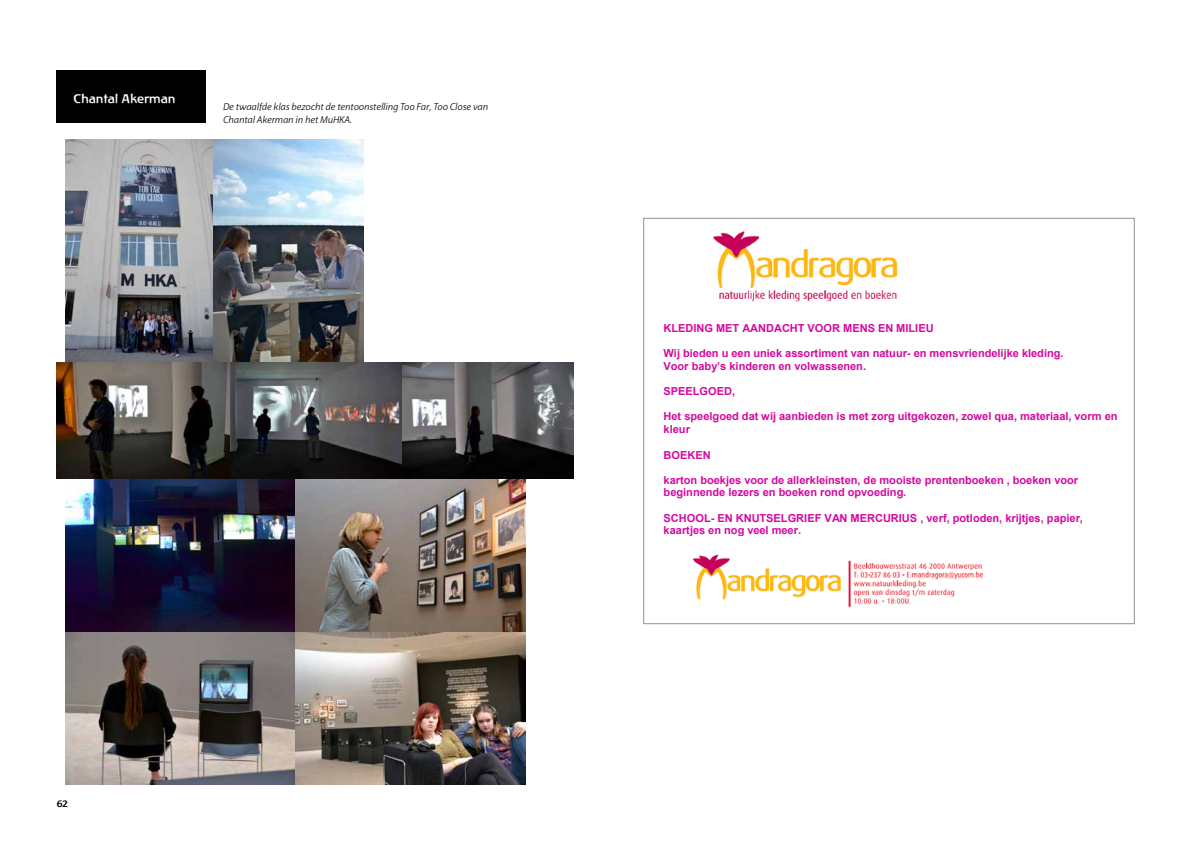
<style>
.page{position:relative;width:1191px;height:842px;background:#fff}
.page>*{position:absolute;margin:0;border:0;box-sizing:border-box;transform-origin:0 0}
.t1{font:500 12px "Linotype Atlantis";color:#fff}
.t2{font:700 11px/12.7px "Arial";color:#d509a0}
.t3{font:italic 10px/13px "Akagi Pro";color:#000}
.t4{font:500 9px "Linotype Atlantis";color:#000}
</style>
<div class="page">
<img style="left:713px;top:231px;width:185px;height:71px">
<img style="left:692px;top:554px;width:291px;height:54px">
<div style="left:57px;top:71px;width:149px;height:52px;background:#000"></div>
<img style="left:65px;top:140px;width:298px;height:223px">
<img style="left:65px;top:478px;width:460px;height:306px">
<img style="left:57px;top:363px;width:517px;height:115px">
<p class="t1" style="left:74px;top:91px;width:103px">Chantal Akerman</p>
<p class="t3" style="left:223px;top:100px;width:266px">De twaalfde klas bezocht de tentoonstelling Too Far, Too Close van<br>Chantal Akerman in het MuHKA.</p>
<p class="t4" style="left:57px;top:799px;width:13px">62</p>
<p class="t2" style="left:663px;top:322px;width:272px">KLEDING MET AANDACHT VOOR MENS EN MILIEU</p>
<p class="t2" style="left:663px;top:347px;width:401px">Wij bieden u een uniek assortiment van natuur- en mensvriendelijke kleding.<br>Voor baby’s kinderen en volwassenen.</p>
<p class="t2" style="left:663px;top:385px;width:73px">SPEELGOED,</p>
<p class="t2" style="left:663px;top:411px;width:455px">Het speelgoed dat wij aanbieden is met zorg uitgekozen, zowel qua, materiaal, vorm en kleur</p>
<p class="t2" style="left:663px;top:449px;width:49px">BOEKEN</p>
<p class="t2" style="left:663px;top:474px;width:416px">karton boekjes voor de allerkleinsten, de mooiste prentenboeken , boeken voor beginnende lezers en boeken rond opvoeding.</p>
<p class="t2" style="left:663px;top:512px;width:421px">SCHOOL- EN KNUTSELGRIEF VAN MERCURIUS , verf, potloden, krijtjes, papier, kaartjes en nog veel meer.</p>
</div>
